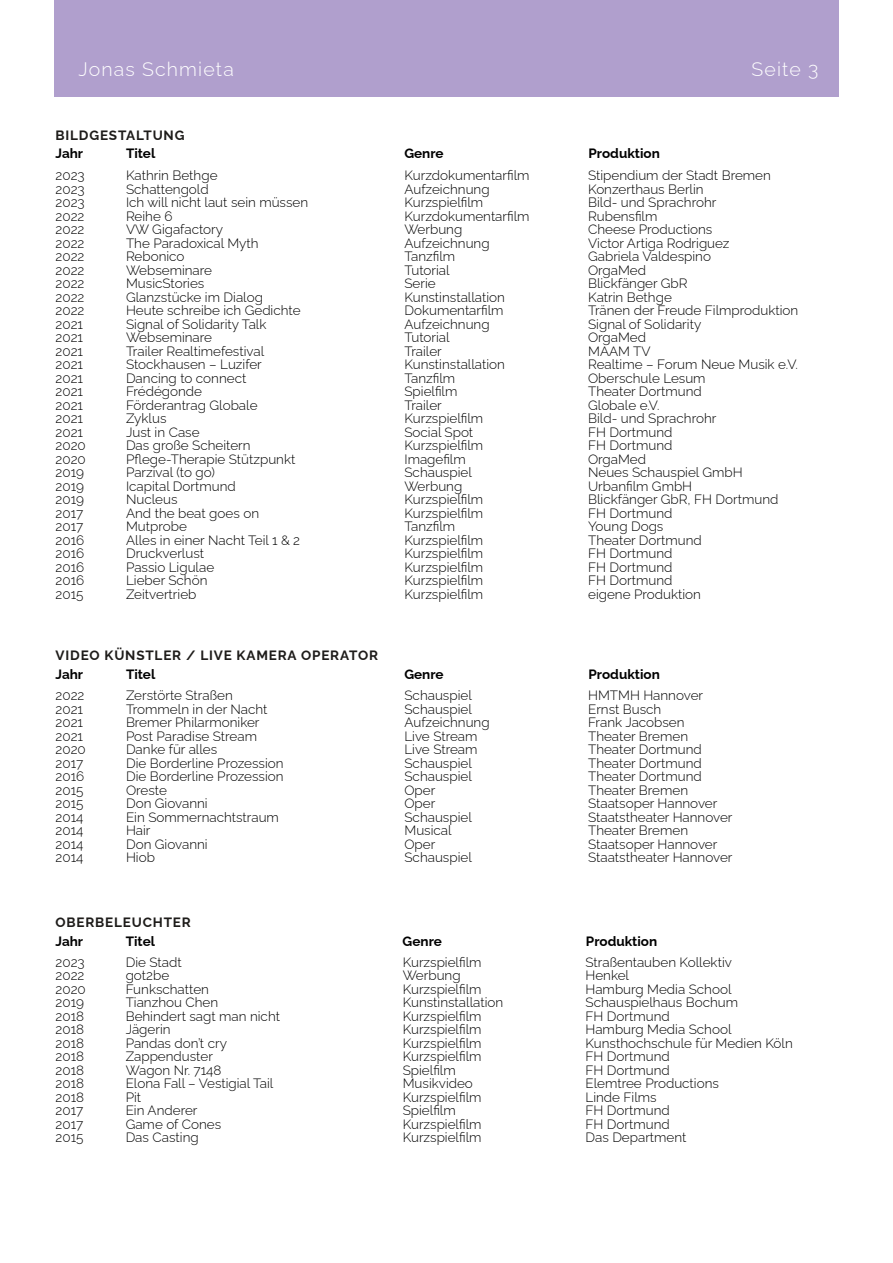
<style>
.page{position:relative;width:893px;height:1263px;background:#fff}
.page>*{position:absolute;margin:0;border:0;box-sizing:border-box;transform-origin:0 0}
.t1{font:300 19.5px "Raleway";letter-spacing:.06em;color:#fff}
.t2{font:300 13.5px/13.5px "Raleway";color:#000}
.t3{font:700 13.5px "Raleway";color:#000}
.t4{font:700 13.5px "Raleway";letter-spacing:.06em;color:#1e1c1a}
</style>
<div class="page">
<div style="left:54px;top:0;width:785px;height:97px;background:#b09fcd"></div>
<h1 class="t1" style="left:78px;top:57px;width:157px">Jonas Schmieta</h1>
<h1 class="t1" style="left:752px;top:57px;width:68px">Seite 3</h1>
<p class="t4" style="left:56px;top:127px;width:130px">BILDGESTALTUNG</p>
<p class="t3" style="left:56px;top:145px;width:29px">Jahr</p>
<p class="t3" style="left:126px;top:145px;width:31px">Titel</p>
<p class="t3" style="left:404px;top:145px;width:41px">Genre</p>
<p class="t3" style="left:589px;top:145px;width:73px">Produktion</p>
<p class="t2" style="left:56px;top:169px;width:32px">2023<br>2023<br>2023<br>2022<br>2022<br>2022<br>2022<br>2022<br>2022<br>2022<br>2022<br>2021<br>2021<br>2021<br>2021<br>2021<br>2021<br>2021<br>2021<br>2021<br>2020<br>2020<br>2019<br>2019<br>2019<br>2017<br>2017<br>2016<br>2016<br>2016<br>2016<br>2015</p>
<p class="t2" style="left:126px;top:169px;width:184px">Kathrin Bethge<br>Schattengold<br>Ich will nicht laut sein müssen<br>Reihe 6<br>VW Gigafactory<br>The Paradoxical Myth<br>Rebonico<br>Webseminare<br>MusicStories<br>Glanzstücke im Dialog<br>Heute schreibe ich Gedichte<br>Signal of Solidarity Talk<br>Webseminare<br>Trailer Realtimefestival<br>Stockhausen – Luzifer<br>Dancing to connect<br>Frédégonde<br>Förderantrag Globale<br>Zyklus<br>Just in Case<br>Das große Scheitern<br>Pflege-Therapie Stützpunkt<br>Parzival (to go)<br>Icapital Dortmund<br>Nucleus<br>And the beat goes on<br>Mutprobe<br>Alles in einer Nacht Teil 1 &amp; 2<br>Druckverlust<br>Passio Ligulae<br>Lieber Schön<br>Zeitvertrieb</p>
<p class="t2" style="left:404px;top:169px;width:127px">Kurzdokumentarfilm<br>Aufzeichnung<br>Kurzspielfilm<br>Kurzdokumentarfilm<br>Werbung<br>Aufzeichnung<br>Tanzfilm<br>Tutorial<br>Serie<br>Kunstinstallation<br>Dokumentarfilm<br>Aufzeichnung<br>Tutorial<br>Trailer<br>Kunstinstallation<br>Tanzfilm<br>Spielfilm<br>Trailer<br>Kurzspielfilm<br>Social Spot<br>Kurzspielfilm<br>Imagefilm<br>Schauspiel<br>Werbung<br>Kurzspielfilm<br>Kurzspielfilm<br>Tanzfilm<br>Kurzspielfilm<br>Kurzspielfilm<br>Kurzspielfilm<br>Kurzspielfilm<br>Kurzspielfilm</p>
<p class="t2" style="left:588px;top:169px;width:212px">Stipendium der Stadt Bremen<br>Konzerthaus Berlin<br>Bild- und Sprachrohr<br>Rubensfilm<br>Cheese Productions<br>Victor Artiga Rodriguez<br>Gabriela Valdespino<br>OrgaMed<br>Blickfänger GbR<br>Katrin Bethge<br>Tränen der Freude Filmproduktion<br>Signal of Solidarity<br>OrgaMed<br>MAAM TV<br>Realtime – Forum Neue Musik e.V.<br>Oberschule Lesum<br>Theater Dortmund<br>Globale e.V.<br>Bild- und Sprachrohr<br>FH Dortmund<br>FH Dortmund<br>OrgaMed<br>Neues Schauspiel GmbH<br>Urbanfilm GmbH<br>Blickfänger GbR, FH Dortmund<br>FH Dortmund<br>Young Dogs<br>Theater Dortmund<br>FH Dortmund<br>FH Dortmund<br>FH Dortmund<br>eigene Produktion</p>
<p class="t4" style="left:56px;top:647px;width:324px">VIDEO KÜNSTLER / LIVE KAMERA OPERATOR</p>
<p class="t2" style="left:56px;top:688px;width:32px">2022<br>2021<br>2021<br>2021<br>2020<br>2017<br>2016<br>2015<br>2015<br>2014<br>2014<br>2014<br>2014</p>
<p class="t2" style="left:126px;top:688px;width:159px">Zerstörte Straßen<br>Trommeln in der Nacht<br>Bremer Philarmoniker<br>Post Paradise Stream<br>Danke für alles<br>Die Borderline Prozession<br>Die Borderline Prozession<br>Oreste<br>Don Giovanni<br>Ein Sommernachtstraum<br>Hair<br>Don Giovanni<br>Hiob</p>
<p class="t2" style="left:404px;top:688px;width:87px">Schauspiel<br>Schauspiel<br>Aufzeichnung<br>Live Stream<br>Live Stream<br>Schauspiel<br>Schauspiel<br>Oper<br>Oper<br>Schauspiel<br>Musical<br>Oper<br>Schauspiel</p>
<p class="t2" style="left:588px;top:688px;width:146px">HMTMH Hannover<br>Ernst Busch<br>Frank Jacobsen<br>Theater Bremen<br>Theater Dortmund<br>Theater Dortmund<br>Theater Dortmund<br>Theater Bremen<br>Staatsoper Hannover<br>Staatstheater Hannover<br>Theater Bremen<br>Staatsoper Hannover<br>Staatstheater Hannover</p>
<p class="t3" style="left:56px;top:666px;width:29px">Jahr</p>
<p class="t3" style="left:126px;top:666px;width:31px">Titel</p>
<p class="t3" style="left:404px;top:666px;width:41px">Genre</p>
<p class="t3" style="left:589px;top:666px;width:73px">Produktion</p>
<p class="t4" style="left:56px;top:914px;width:137px">OBERBELEUCHTER</p>
<p class="t2" style="left:56px;top:955px;width:32px">2023<br>2022<br>2020<br>2019<br>2018<br>2018<br>2018<br>2018<br>2018<br>2018<br>2018<br>2017<br>2017<br>2015</p>
<p class="t2" style="left:126px;top:955px;width:156px">Die Stadt<br>got2be<br>Funkschatten<br>Tianzhou Chen<br>Behindert sagt man nicht<br>Jägerin<br>Pandas don’t cry<br>Zappenduster<br>Wagon Nr. 7148<br>Elona Fall – Vestigial Tail<br>Pit<br>Ein Anderer<br>Game of Cones<br>Das Casting</p>
<p class="t2" style="left:403px;top:955px;width:102px">Kurzspielfilm<br>Werbung<br>Kurzspielfilm<br>Kunstinstallation<br>Kurzspielfilm<br>Kurzspielfilm<br>Kurzspielfilm<br>Kurzspielfilm<br>Spielfilm<br>Musikvideo<br>Kurzspielfilm<br>Spielfilm<br>Kurzspielfilm<br>Kurzspielfilm</p>
<p class="t2" style="left:585px;top:955px;width:209px">Straßentauben Kollektiv<br>Henkel<br>Hamburg Media School<br>Schauspielhaus Bochum<br>FH Dortmund<br>Hamburg Media School<br>Kunsthochschule für Medien Köln<br>FH Dortmund<br>FH Dortmund<br>Elemtree Productions<br>Linde Films<br>FH Dortmund<br>FH Dortmund<br>Das Department</p>
<p class="t3" style="left:56px;top:933px;width:29px">Jahr</p>
<p class="t3" style="left:126px;top:933px;width:31px">Titel</p>
<p class="t3" style="left:403px;top:933px;width:41px">Genre</p>
<p class="t3" style="left:586px;top:933px;width:73px">Produktion</p>
</div>
